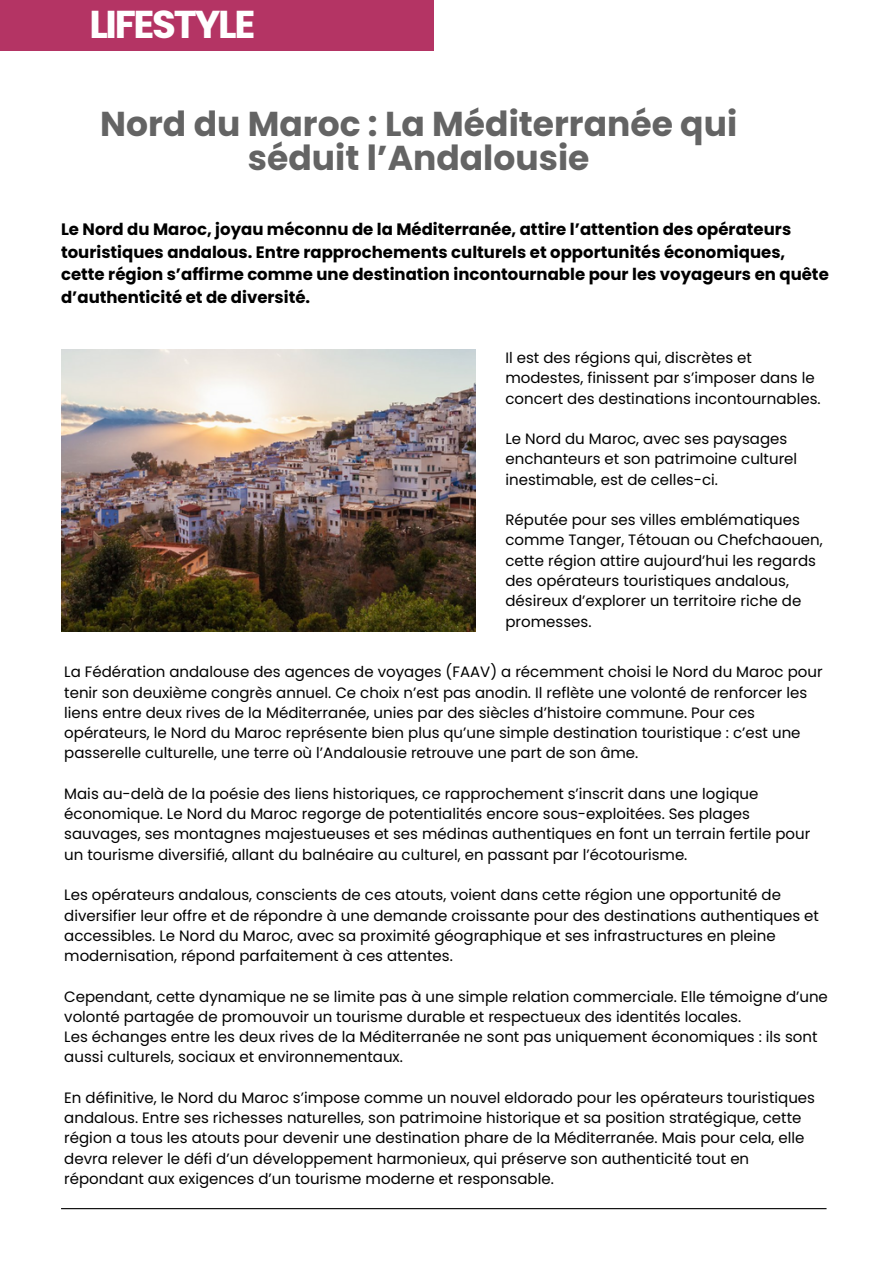
<style>
.page{position:relative;width:894px;height:1264px;background:#fff}
.page>*{position:absolute;margin:0;border:0;box-sizing:border-box;transform-origin:0 0}
.t1{font:700 38.85px "Poppins";letter-spacing:-.06em;color:#fff}
.t2{font:700 34.5px/33.8px "Poppins";color:#646464;text-align:center}
.t3{font:700 16.5px/22.5px "Poppins";color:#000}
.t4{font:15px/20.2px "Poppins";color:#000}
</style>
<div class="page">
<hr style="left:61px;top:1207px;width:765px;height:2px;background:#000">
<svg style="left:122px;top:349px;width:60px;height:1px"></svg>
<div style="left:0;top:0;width:434px;height:51px;background:#b43464"></div>
<img style="left:61px;top:350px;width:414px;height:281px">
<h2 class="t1" style="left:89px;top:-3px;width:167px">LIFESTYLE</h2>
<p class="t2" style="left:100px;top:107px;width:638px">Nord du Maroc : La Méditerranée qui séduit l’Andalousie</p>
<h1 class="t3" style="left:61px;top:218px;width:769px">Le Nord du Maroc, joyau méconnu de la Méditerranée, attire l’attention des opérateurs touristiques andalous. Entre rapprochements culturels et opportunités économiques, cette région s’affirme comme une destination incontournable pour les voyageurs en quête d’authenticité et de diversité.</h1>
<p class="t4" style="left:505px;top:348px;width:317px">Il est des régions qui, discrètes et modestes, finissent par s’imposer dans le concert des destinations incontournables.</p>
<p class="t4" style="left:505px;top:429px;width:293px">Le Nord du Maroc, avec ses paysages enchanteurs et son patrimoine culturel inestimable, est de celles-ci.</p>
<p class="t4" style="left:505px;top:510px;width:319px">Réputée pour ses villes emblématiques comme Tanger, Tétouan ou Chefchaouen, cette région attire aujourd’hui les regards des opérateurs touristiques andalous, désireux d’explorer un territoire riche de promesses.</p>
<p class="t4" style="left:64px;top:662px;width:759px">La Fédération andalouse des agences de voyages (FAAV) a récemment choisi le Nord du Maroc pour tenir son deuxième congrès annuel. Ce choix n’est pas anodin. Il reflète une volonté de renforcer les liens entre deux rives de la Méditerranée, unies par des siècles d’histoire commune. Pour ces opérateurs, le Nord du Maroc représente bien plus qu’une simple destination touristique : c’est une passerelle culturelle, une terre où l’Andalousie retrouve une part de son âme.</p>
<p class="t4" style="left:64px;top:783px;width:747px">Mais au-delà de la poésie des liens historiques, ce rapprochement s’inscrit dans une logique économique. Le Nord du Maroc regorge de potentialités encore sous-exploitées. Ses plages sauvages, ses montagnes majestueuses et ses médinas authentiques en font un terrain fertile pour un tourisme diversifié, allant du balnéaire au culturel, en passant par l’écotourisme.</p>
<h3 class="t4" style="left:64px;top:884px;width:756px">Les opérateurs andalous, conscients de ces atouts, voient dans cette région une opportunité de diversifier leur offre et de répondre à une demande croissante pour des destinations authentiques et accessibles. Le Nord du Maroc, avec sa proximité géographique et ses infrastructures en pleine modernisation, répond parfaitement à ces attentes.</h3>
<p class="t4" style="left:64px;top:986px;width:765px">Cependant, cette dynamique ne se limite pas à une simple relation commerciale. Elle témoigne d’une volonté partagée de promouvoir un tourisme durable et respectueux des identités locales.</p>
<p class="t4" style="left:64px;top:1026px;width:754px">Les échanges entre les deux rives de la Méditerranée ne sont pas uniquement économiques : ils sont aussi culturels, sociaux et environnementaux.</p>
<p class="t4" style="left:64px;top:1087px;width:752px">En définitive, le Nord du Maroc s’impose comme un nouvel eldorado pour les opérateurs touristiques andalous. Entre ses richesses naturelles, son patrimoine historique et sa position stratégique, cette région a tous les atouts pour devenir une destination phare de la Méditerranée. Mais pour cela, elle devra relever le défi d’un développement harmonieux, qui préserve son authenticité tout en répondant aux exigences d’un tourisme moderne et responsable.</p>
</div>
